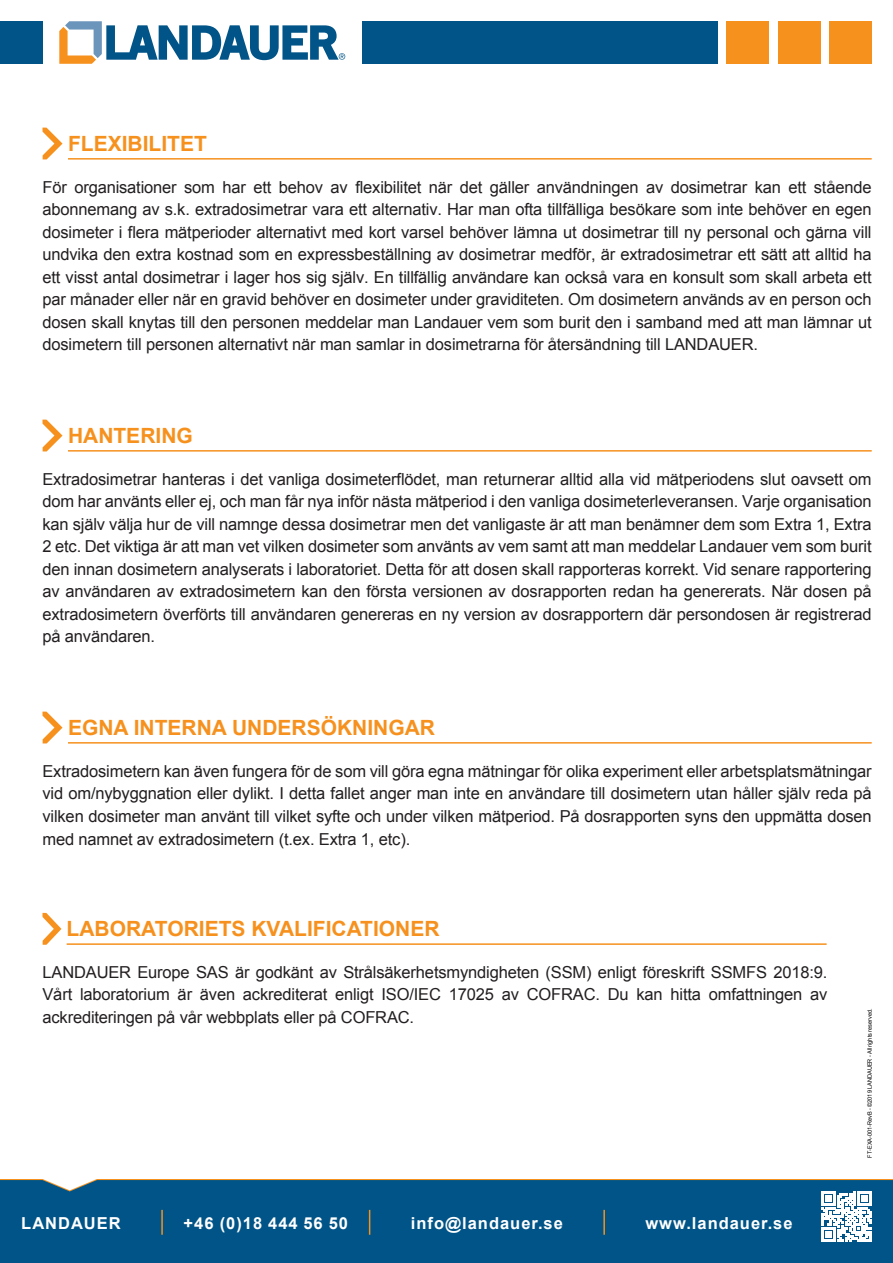
<style>
.page{position:relative;width:893px;height:1263px;background:#fff}
.page>*{position:absolute;margin:0;border:0;box-sizing:border-box;transform-origin:0 0}
.t1{font:700 21px "Arial";color:#f6911e}
.t2{font:16.5px/22.5px "Arial";letter-spacing:-.01em;color:#231f20;text-align:justify}
.t3{font:700 16.5px "Arial";letter-spacing:.06em;color:#fff}
.t4{font:6px "Arial";color:#000;scale:.93 1}
</style>
<div class="page">
<div style="left:0;top:1180px;width:893px;height:83px;background:#005487"></div>
<hr style="left:161px;top:1210px;width:2px;height:25px;background:#f6911e">
<svg style="left:369px;top:1210px;width:1px;height:25px"></svg>
<hr style="left:603px;top:1210px;width:2px;height:25px;background:#f6911e">
<svg style="left:821px;top:1191px;width:50px;height:50px"></svg>
<svg style="left:59px;top:21px;width:286px;height:43px"></svg>
<div style="left:0;top:21px;width:43px;height:43px;background:#005487"></div>
<div style="left:362px;top:21px;width:356px;height:43px;background:#005487"></div>
<div style="left:726px;top:21px;width:43px;height:43px;background:#f6911e"></div>
<div style="left:778px;top:21px;width:42px;height:43px;background:#f6911e"></div>
<div style="left:829px;top:21px;width:43px;height:43px;background:#f6911e"></div>
<svg style="left:42px;top:128px;width:21px;height:31px"></svg>
<hr style="left:68px;top:158px;width:804px;height:2px;background:#f6911e">
<svg style="left:42px;top:420px;width:21px;height:31px"></svg>
<hr style="left:68px;top:450px;width:804px;height:2px;background:#f6911e">
<svg style="left:42px;top:711px;width:21px;height:32px"></svg>
<hr style="left:68px;top:742px;width:804px;height:2px;background:#f6911e">
<svg style="left:42px;top:913px;width:19px;height:32px"></svg>
<hr style="left:67px;top:943px;width:760px;height:2px;background:#f6911e">
<p class="t1" style="left:68px;top:130px;width:140px">FLEXIBILITET</p>
<p class="t2" style="left:42px;top:176px;width:831px">För organisationer som har ett behov av flexibilitet när det gäller användningen av dosimetrar kan ett stående abonnemang av s.k. extradosimetrar vara ett alternativ. Har man ofta tillfälliga besökare som inte behöver en egen dosimeter i flera mätperioder alternativt med kort varsel behöver lämna ut dosimetrar till ny personal och gärna vill undvika den extra kostnad som en expressbeställning av dosimetrar medför, är extradosimetrar ett sätt att alltid ha ett visst antal dosimetrar i lager hos sig själv. En tillfällig användare kan också vara en konsult som skall arbeta ett par månader eller när en gravid behöver en dosimeter under graviditeten. Om dosimetern används av en person och dosen skall knytas till den personen meddelar man Landauer vem som burit den i samband med att man lämnar ut dosimetern till personen alternativt när man samlar in dosimetrarna för återsändning till LANDAUER.</p>
<p class="t1" style="left:68px;top:422px;width:126px">HANTERING</p>
<p class="t2" style="left:42px;top:468px;width:831px">Extradosimetrar hanteras i det vanliga dosimeterflödet, man returnerar alltid alla vid mätperiodens slut oavsett om dom har använts eller ej, och man får nya inför nästa mätperiod i den vanliga dosimeterleveransen. Varje organisation kan själv välja hur de vill namnge dessa dosimetrar men det vanligaste är att man benämner dem som Extra 1, Extra 2 etc. Det viktiga är att man vet vilken dosimeter som använts av vem samt att man meddelar Landauer vem som burit den innan dosimetern analyserats i laboratoriet. Detta för att dosen skall rapporteras korrekt. Vid senare rapportering av användaren av extradosimetern kan den första versionen av dosrapporten redan ha genererats. När dosen på extradosimetern överförts till användaren genereras en ny version av dosrapportern där persondosen är registrerad på användaren.</p>
<p class="t1" style="left:68px;top:714px;width:369px">EGNA INTERNA UNDERSÖKNINGAR</p>
<p class="t2" style="left:42px;top:760px;width:831px">Extradosimetern kan även fungera för de som vill göra egna mätningar för olika experiment eller arbetsplatsmätningar vid om/nybyggnation eller dylikt. I detta fallet anger man inte en användare till dosimetern utan håller själv reda på vilken dosimeter man använt till vilket syfte och under vilken mätperiod. På dosrapporten syns den uppmätta dosen med namnet av extradosimetern (t.ex. Extra 1, etc).</p>
<p class="t1" style="left:67px;top:915px;width:374px">LABORATORIETS KVALIFICATIONER</p>
<p class="t2" style="left:42px;top:961px;width:786px">LANDAUER Europe SAS är godkänt av Strålsäkerhetsmyndigheten (SSM) enligt föreskrift SSMFS 2018:9.<br>Vårt laboratorium är även ackrediterat enligt ISO/IEC 17025 av COFRAC. Du kan hitta omfattningen av ackrediteringen på vår webbplats eller på COFRAC.</p>
<p class="t3" style="left:21px;top:1212px;width:101px">LANDAUER</p>
<p class="t3" style="left:184px;top:1212px;width:166px">+46 (0)18 444 56 50</p>
<p class="t3" style="left:411px;top:1212px;width:153px">info@landauer.se</p>
<p class="t3" style="left:645px;top:1212px;width:149px">www.landauer.se</p>
<p class="t4" style="left:866px;top:1158px;width:162px;rotate:-90deg">FT-EXA-001-RevB - ©2019 LANDAUER - All rights reserved.</p>
</div>
